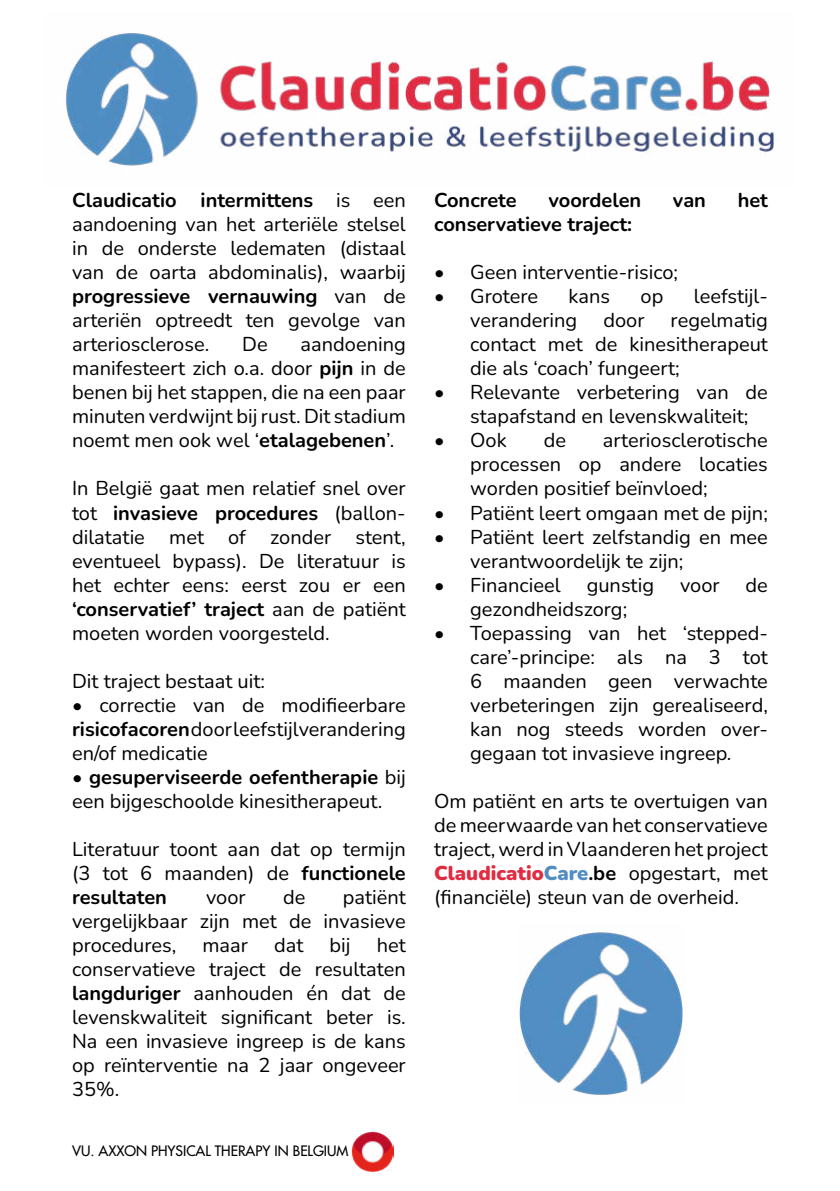
<style>
.page{position:relative;width:840px;height:1191px;background:#fff}
.page>*{position:absolute;margin:0;border:0;box-sizing:border-box;transform-origin:0 0}
.t1{font:20px/24px "Nunito";color:#000;text-align:justify}
.t2{font:700 20px "Nunito";color:#000}
.t3{font:500 14px "Futura Std";color:#000}
.s1{font-weight:700}
.s2{font-weight:900;color:#e12b41}
.s3{font-weight:900;color:#508dc3}
</style>
<div class="page">
<img style="left:519px;top:932px;width:164px;height:163px">
<img style="left:351px;top:1131px;width:42px;height:40px">
<img style="left:66px;top:33px;width:708px;height:133px">
<p class="t1" style="left:72px;top:188px;width:335px"><span class="s1">Claudicatio intermittens</span> is een aandoening van het arteriële stelsel in de onderste ledematen (distaal van de oarta abdominalis), waarbij <span class="s1">progressieve vernauwing</span> van de arteriën optreedt ten gevolge van arteriosclerose.</p>
<p class="t1" style="left:72px;top:332px;width:335px;text-indent:228px">aandoening manifesteert zich o.a. door <span class="s1">pijn</span> in de benen bij het stappen, die na een paar minuten verdwijnt bij rust. Dit stadium noemt men ook wel ‘<span class="s1">etalagebenen</span>’.</p>
<p class="t1" style="left:72px;top:476px;width:335px">In België gaat men relatief snel over tot <span class="s1">invasieve procedures</span> (ballon&shy;dilatatie met of zonder stent, eventueel bypass). De literatuur is het echter eens: eerst zou er een <span class="s1">‘conservatief’ traject</span> aan de patiënt moeten worden voorgesteld.</p>
<p class="t1" style="left:72px;top:668px;width:194px">Dit traject bestaat uit:</p>
<p class="t1" style="left:72px;top:692px;width:335px">• correctie van de modifieerbare <span class="s1">risicofacoren</span> door leefstijlverandering en/of medicatie</p>
<p class="t1" style="left:72px;top:764px;width:335px">• <span class="s1">gesuperviseerde oefentherapie</span> bij een bijgeschoolde kinesitherapeut.</p>
<p class="t1" style="left:72px;top:836px;width:335px">Literatuur toont aan dat op termijn (3 tot 6 maanden) de <span class="s1">functionele resultaten</span></p>
<p class="t1" style="left:242px;top:332px;width:27px">De</p>
<p class="t1" style="left:206px;top:884px;width:41px">voor</p>
<p class="t1" style="left:283px;top:884px;width:24px">de</p>
<p class="t1" style="left:72px;top:884px;width:335px;text-indent:270px">patiënt vergelijkbaar zijn met de invasieve procedures,</p>
<p class="t1" style="left:72px;top:932px;width:335px;text-indent:304px">het conservatieve traject de resultaten <span class="s1">langduriger</span> aanhouden én dat de levenskwaliteit significant beter is.<br>Na een invasieve ingreep is de kans op reïnterventie na 2 jaar ongeveer 35%.</p>
<p class="t1" style="left:202px;top:932px;width:47px">maar</p>
<p class="t1" style="left:274px;top:932px;width:31px">dat</p>
<p class="t1" style="left:329px;top:932px;width:23px">bij</p>
<p class="t3" style="left:72px;top:1141px;width:278px">VU. AXXON PHYSICAL THERAPY IN BELGIUM</p>
<p class="t2" style="left:434px;top:186px;width:84px">Concrete</p>
<p class="t2" style="left:548px;top:186px;width:94px">voordelen</p>
<p class="t2" style="left:672px;top:186px;width:34px">van</p>
<p class="t2" style="left:737px;top:186px;width:32px">het</p>
<p class="t2" style="left:434px;top:210px;width:199px">conservatieve traject:</p>
<p class="t1" style="left:434px;top:260px;width:245px">• Geen interventie-risico;</p>
<p class="t1" style="left:434px;top:284px;width:105px">• Grotere</p>
<p class="t1" style="left:568px;top:284px;width:43px">kans</p>
<p class="t1" style="left:640px;top:284px;width:24px">op</p>
<p class="t1" style="left:693px;top:284px;width:75px">leefstijl-</p>
<p class="t1" style="left:470px;top:308px;width:109px">verandering</p>
<p class="t1" style="left:603px;top:308px;width:43px">door</p>
<p class="t1" style="left:470px;top:308px;width:299px;text-indent:200px">regelmatig contact met de kinesitherapeut die als ‘coach’ fungeert;</p>
<p class="t1" style="left:470px;top:380px;width:299px;text-indent:-36px">• Relevante verbetering van de stapafstand en levenskwaliteit;</p>
<p class="t1" style="left:434px;top:428px;width:74px">• Ook</p>
<p class="t1" style="left:543px;top:428px;width:24px">de</p>
<p class="t1" style="left:470px;top:428px;width:299px;text-indent:133px">arteriosclerotische processen op andere locaties worden positief beïnvloed;</p>
<p class="t1" style="left:434px;top:500px;width:335px">• Patiënt leert omgaan met de pijn;</p>
<p class="t1" style="left:470px;top:524px;width:299px;text-indent:-36px">• Patiënt leert zelfstandig en mee verantwoordelijk te zijn;</p>
<p class="t1" style="left:434px;top:572px;width:128px">• Financieel</p>
<p class="t1" style="left:586px;top:572px;width:69px">gunstig</p>
<p class="t1" style="left:679px;top:572px;width:41px">voor</p>
<p class="t1" style="left:745px;top:572px;width:24px">de</p>
<p class="t1" style="left:470px;top:596px;width:158px">gezondheidszorg;</p>
<p class="t1" style="left:470px;top:620px;width:299px;text-indent:-36px">• Toepassing van het ‘stepped&shy;care’-principe: als na 3 tot 6 maanden geen verwachte verbeteringen zijn gerealiseerd, kan nog steeds worden over&shy;gegaan tot invasieve ingreep.</p>
<p class="t1" style="left:434px;top:788px;width:335px">Om patiënt en arts te overtuigen van de meerwaarde van het conservatieve traject, werd in Vlaanderen het project <span class="s2">Claudicatio</span><span class="s3">Care</span><span class="s1">.be</span> opgestart, met (financiële) steun van de overheid.</p>
</div>
